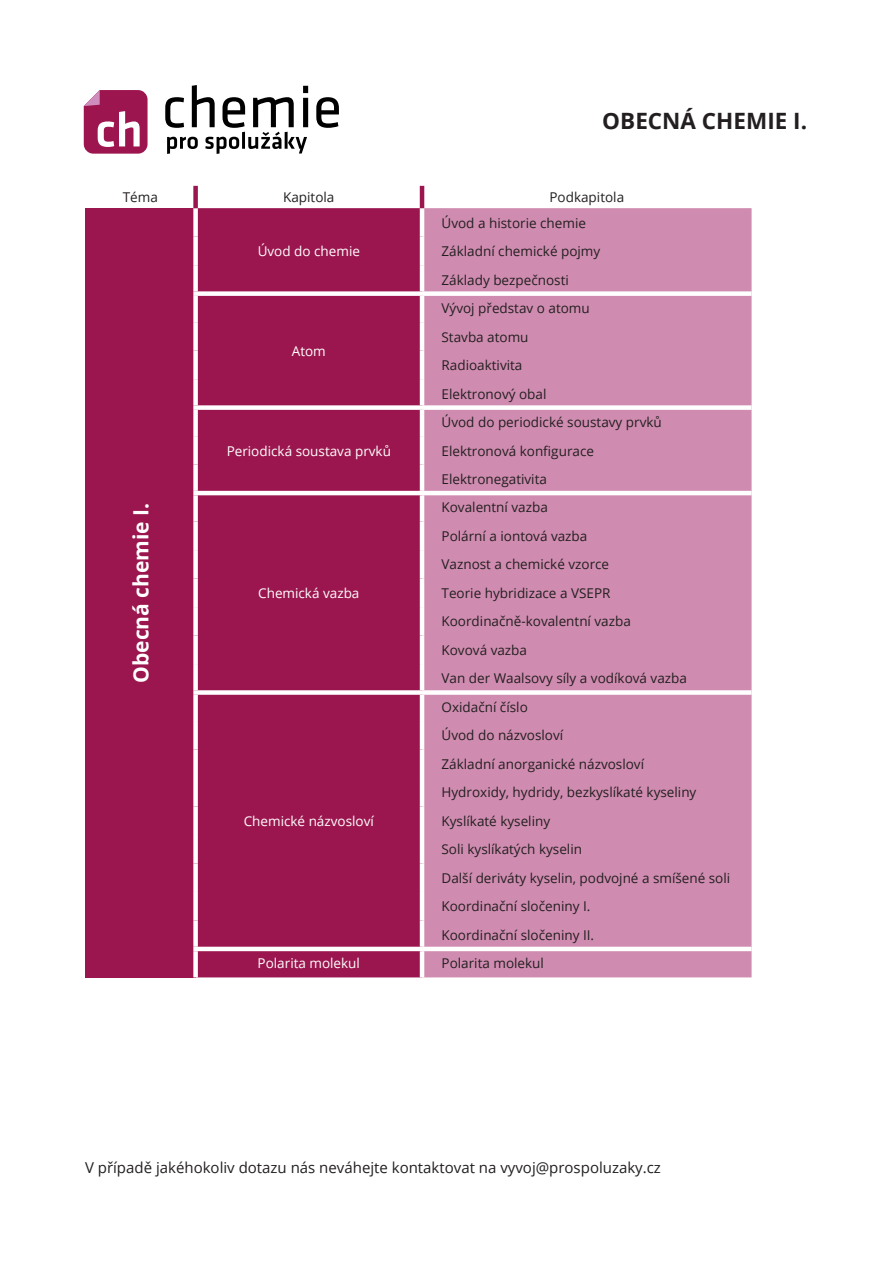
<style>
.page{position:relative;width:893px;height:1263px;background:#fff}
.page>*{position:absolute;margin:0;border:0;box-sizing:border-box;transform-origin:0 0}
.t1{font:700 22.5px "Open Sans";color:#231f20}
.t2{font:700 21px "Open Sans";color:#fff}
.t3{font:15px "Open Sans";color:#231f20}
.t4{font:13.5px/28.5px "Open Sans";color:#231f20}
.t5{font:13.5px "Open Sans";color:#fff}
.s1{font-style:inherit}
</style>
<div class="page">
<svg style="left:316px;top:97px;width:23px;height:31px"></svg>
<svg style="left:84px;top:90px;width:64px;height:64px"></svg>
<svg style="left:165px;top:85px;width:143px;height:69px"></svg>
<div style="left:85px;top:208px;width:111px;height:769px;background:#9b164e"></div>
<div style="left:198px;top:208px;width:222px;height:769px;background:#9b164e"></div>
<div style="left:424px;top:208px;width:328px;height:769px;background:#d08cb0"></div>
<div style="left:422px;top:291px;width:330px;height:5px;background:#fff"></div>
<div style="left:422px;top:405px;width:330px;height:5px;background:#fff"></div>
<hr style="left:422px;top:491px;width:330px;height:4px;background:#fff">
<div style="left:422px;top:690px;width:330px;height:5px;background:#fff"></div>
<hr style="left:422px;top:947px;width:330px;height:4px;background:#fff">
<div style="left:193px;top:951px;width:5px;height:26px;background:#fff"></div>
<div style="left:193px;top:208px;width:5px;height:29px;background:#fff"></div>
<div style="left:193px;top:237px;width:5px;height:28px;background:#fff"></div>
<div style="left:193px;top:265px;width:5px;height:26px;background:#fff"></div>
<div style="left:193px;top:291px;width:229px;height:5px;background:#fff"></div>
<div style="left:193px;top:296px;width:5px;height:26px;background:#fff"></div>
<div style="left:193px;top:322px;width:5px;height:29px;background:#fff"></div>
<div style="left:193px;top:351px;width:5px;height:28px;background:#fff"></div>
<div style="left:193px;top:379px;width:5px;height:26px;background:#fff"></div>
<div style="left:193px;top:405px;width:229px;height:5px;background:#fff"></div>
<div style="left:193px;top:410px;width:5px;height:26px;background:#fff"></div>
<div style="left:193px;top:436px;width:5px;height:29px;background:#fff"></div>
<div style="left:193px;top:465px;width:5px;height:26px;background:#fff"></div>
<hr style="left:193px;top:491px;width:229px;height:4px;background:#fff">
<div style="left:193px;top:495px;width:5px;height:27px;background:#fff"></div>
<div style="left:193px;top:522px;width:5px;height:28px;background:#fff"></div>
<div style="left:193px;top:550px;width:5px;height:28px;background:#fff"></div>
<div style="left:193px;top:578px;width:5px;height:29px;background:#fff"></div>
<div style="left:193px;top:607px;width:5px;height:28px;background:#fff"></div>
<div style="left:193px;top:635px;width:5px;height:29px;background:#fff"></div>
<div style="left:193px;top:664px;width:5px;height:26px;background:#fff"></div>
<div style="left:193px;top:690px;width:229px;height:5px;background:#fff"></div>
<div style="left:193px;top:695px;width:5px;height:26px;background:#fff"></div>
<div style="left:193px;top:721px;width:5px;height:28px;background:#fff"></div>
<div style="left:193px;top:749px;width:5px;height:29px;background:#fff"></div>
<div style="left:193px;top:778px;width:5px;height:28px;background:#fff"></div>
<div style="left:193px;top:806px;width:5px;height:29px;background:#fff"></div>
<div style="left:193px;top:835px;width:5px;height:28px;background:#fff"></div>
<div style="left:193px;top:863px;width:5px;height:29px;background:#fff"></div>
<div style="left:193px;top:892px;width:5px;height:28px;background:#fff"></div>
<div style="left:193px;top:920px;width:5px;height:27px;background:#fff"></div>
<hr style="left:193px;top:947px;width:229px;height:4px;background:#fff">
<div style="left:193px;top:186px;width:5px;height:22px;background:#9b164e"></div>
<hr style="left:420px;top:186px;width:4px;height:22px;background:#9b164e">
<h1 class="t1" style="left:602px;top:105px;width:206px">OBECNÁ CHEMIE I.</h1>
<p class="t4" style="left:123px;top:183px;width:37px">Téma</p>
<p class="t4" style="left:283px;top:183px;width:53px">Kapitola</p>
<p class="t4" style="left:549px;top:183px;width:76px">Podkapitola</p>
<h2 class="t2" style="left:126px;top:683px;width:181px;rotate:-90deg">Obecná chemie I.</h2>
<p class="t5" style="left:258px;top:242px;width:104px">Úvod do chemie</p>
<p class="t5" style="left:292px;top:342px;width:36px">Atom</p>
<p class="t5" style="left:227px;top:441px;width:166px">Periodická soustava prvků</p>
<p class="t5" style="left:258px;top:584px;width:103px">Chemická vazba</p>
<p class="t5" style="left:244px;top:812px;width:132px">Chemické názvosloví</p>
<p class="t4" style="left:442px;top:208px;width:160px">Úvod a historie chemie<br>Základní chemické pojmy<br>Základy bezpečnosti</p>
<p class="t4" style="left:442px;top:294px;width:150px">Vývoj představ o atomu<br>Stavba atomu<br>Radioaktivita<br>Elektronový obal</p>
<p class="t4" style="left:442px;top:407px;width:222px">Úvod do periodické soustavy prvků<br>Elektronová konfigurace<br>Elektronegativita</p>
<p class="t4" style="left:442px;top:493px;width:247px">Kovalentní vazba<br>Polární a iontová vazba<br>Vaznost a chemické vzorce<br>Teorie hybridizace a VSEPR<br>Koordinačně-kovalentní vazba<br>Kovová vazba<br>Van der Waalsovy síly a vodíková vazba</p>
<p class="t4" style="left:442px;top:692px;width:290px">Oxidační číslo<br>Úvod do názvosloví<br>Základní anorganické názvosloví<br>Hydroxidy, hydridy, bezkyslíkaté kyseliny<br>Kyslíkaté kyseliny<br>Soli kyslíkatých kyselin<br>Další deriváty kyselin, podvojné a smíšené soli<br>Koordinační sločeniny I.<br>Koordinační sločeniny II.</p>
<p class="t5" style="left:258px;top:954px;width:104px">Polarita molekul</p>
<p class="t4" style="left:442px;top:949px;width:104px">Polarita molekul</p>
<p class="t3" style="left:85px;top:1157px;width:577px">V případě jakéhokoliv dotazu nás neváhejte kontaktovat na vyvoj@prospolu<span class="s1">za</span>ky.cz</p>
</div>
